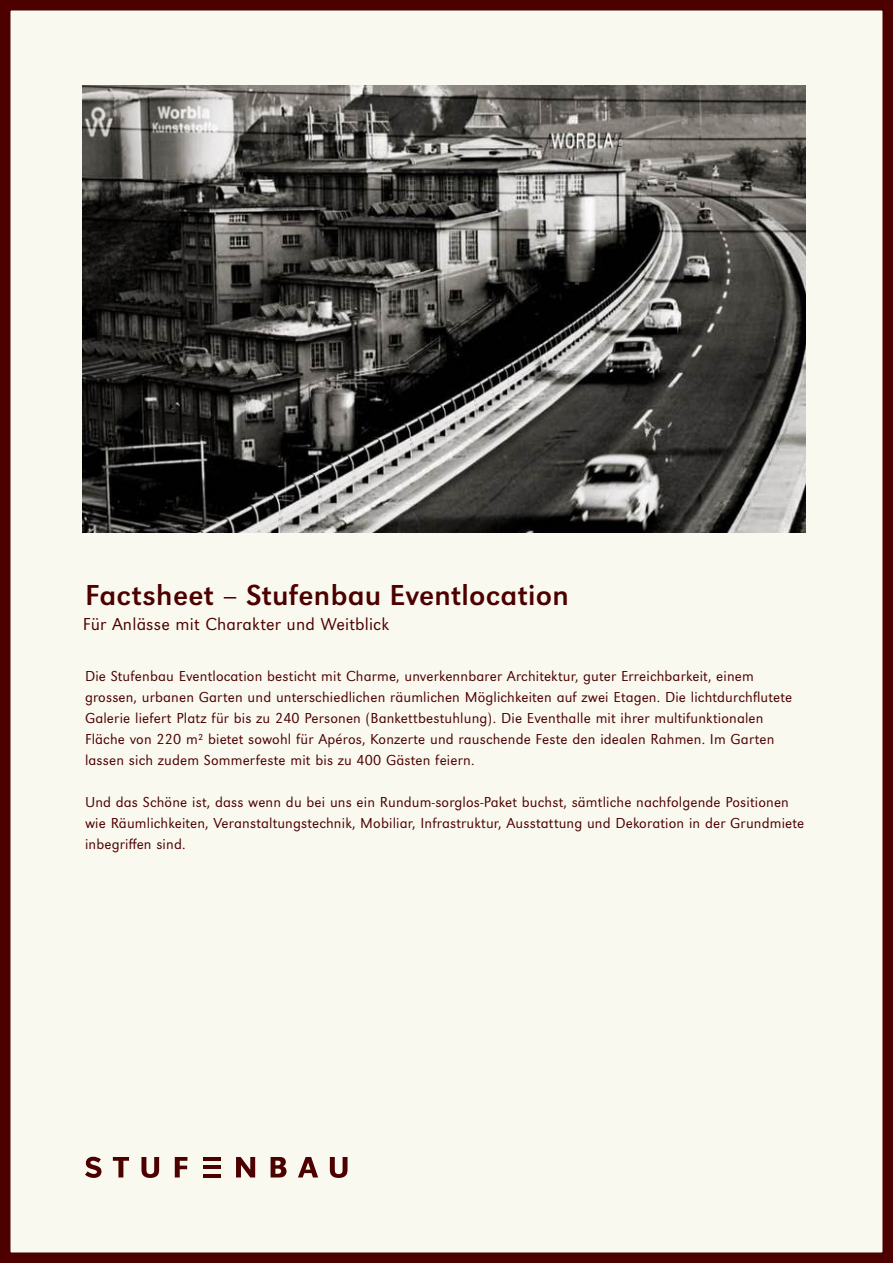
<style>
.page{position:relative;width:893px;height:1263px;background:#faf9f0}
.page>*{position:absolute;margin:0;border:0;box-sizing:border-box;transform-origin:0 0}
.Titel{font:30px "URW Grotesk";letter-spacing:.01em;color:#4c0000}
.Grundtext{font:300 18px "URW Grotesk";letter-spacing:.01em;color:#4c0000}
.Grundtext-2{font:300 15px/21px "URW Grotesk";letter-spacing:.01em;color:#4c0000}
</style>
<div class="page">
<div style="left:0;top:0;width:893px;height:1263px;border:10px solid #4c0000"></div>
<svg style="left:113px;top:1157px;width:16px;height:20px"></svg>
<svg style="left:141px;top:1157px;width:18px;height:21px"></svg>
<svg style="left:175px;top:1157px;width:12px;height:20px"></svg>
<svg style="left:236px;top:1157px;width:19px;height:20px"></svg>
<svg style="left:271px;top:1157px;width:15px;height:20px"></svg>
<svg style="left:298px;top:1157px;width:20px;height:20px"></svg>
<svg style="left:330px;top:1157px;width:18px;height:21px"></svg>
<hr style="left:203px;top:1174px;width:17px;height:3px;background:#4c0000">
<hr style="left:203px;top:1165px;width:17px;height:4px;background:#4c0000">
<hr style="left:203px;top:1157px;width:17px;height:3px;background:#4c0000">
<svg style="left:85px;top:1157px;width:16px;height:21px"></svg>
<img style="left:83px;top:85px;width:723px;height:448px">
<p class="Titel" style="left:85px;top:578px;width:485px">Factsheet – Stufenbau Eventlocation</p>
<p class="Grundtext" style="left:83px;top:614px;width:308px">Für Anlässe mit Charakter und Weitblick</p>
<p class="Grundtext-2" style="left:85px;top:665px;width:670px">Die Stufenbau Eventlocation besticht mit Charme, unverkennbarer Architektur, guter Erreichbarkeit, einem</p>
<p class="Grundtext-2" style="left:85px;top:686px;width:708px">grossen, urbanen Garten und unterschiedlichen räumlichen Möglichkeiten auf zwei Etagen. Die lichtdurchflutete<br>Galerie liefert Platz für bis zu 240 Personen (Bankettbestuhlung). Die Eventhalle mit ihrer multifunktionalen</p>
<p class="Grundtext-2" style="left:85px;top:728px;width:691px">Fläche von 220 m² bietet sowohl für Apéros, Konzerte und rauschende Feste den idealen Rahmen. Im Garten lassen sich zudem Sommerfeste mit bis zu 400 Gästen feiern.</p>
<p class="Grundtext-2" style="left:85px;top:791px;width:721px">Und das Schöne ist, dass wenn du bei uns ein Rundum-sorglos-Paket buchst, sämtliche nachfolgende Positionen wie Räumlichkeiten, Veranstaltungstechnik, Mobiliar, Infrastruktur, Ausstattung und Dekoration in der Grundmiete inbegriffen sind.</p>
</div>
